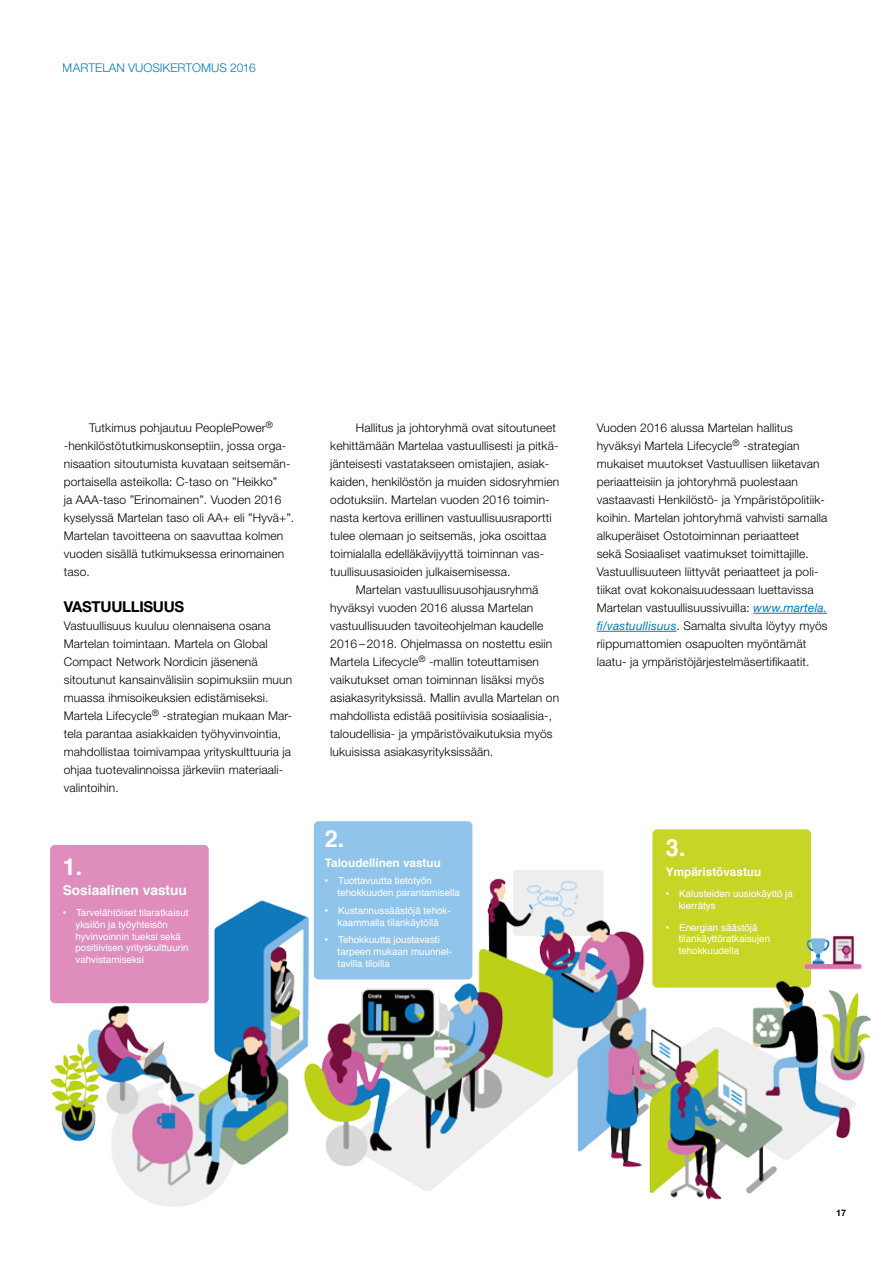
<style>
.page{position:relative;width:893px;height:1263px;background:#fff}
.page>*{position:absolute;margin:0;border:0;box-sizing:border-box;transform-origin:0 0}
.t1{font:700 23.55px "Helvetica";color:#fff}
.t2{font:700 15px "Helvetica Neue LT Std";letter-spacing:-.02em;color:#000}
.t3{font:700 13.65px "Helvetica";color:#fff}
.t4{font:300 12px/18px "Helvetica Neue LT Std";letter-spacing:.01em;color:#000}
.t5{font:300 12px "Helvetica Neue LT Std";color:#007bbc}
.t6{font:700 11.7px "Helvetica";color:#fff}
.t7{font:9.75px/11.7px "Helvetica";color:#fff}
.t8{font:700 9px "Helvetica Neue LT Std";color:#000}
.s1{font-family:"Arial"}
.s2{font-weight:400;font-style:italic;color:#007bbc}
</style>
<div class="page">
<hr style="left:753px;top:613px;width:74px;height:1px;background:#007bbc">
<hr style="left:597px;top:631px;width:79px;height:1px;background:#007bbc">
<img style="left:50px;top:821px;width:821px;height:386px">
<p class="t5" style="left:63px;top:61px;width:194px">MARTELAN VUOSIKERTOMUS 2016</p>
<p class="t4" style="left:64px;top:418px;width:230px;text-indent:26px">Tutkimus pohjautuu PeoplePower<sup>® </sup>-henkilöstötutkimuskonseptiin, jossa orga&shy;nisaation sitoutumista kuvataan seitsemän&shy;portaisella asteikolla: C-taso on ”Heikko”<br>ja AAA-taso ”Erinomainen”. Vuoden 2016 kyselyssä Martelan taso oli AA+ eli ”Hyvä+”.<br>Martelan tavoitteena on saavuttaa kolmen vuoden sisällä tutkimuksessa erinomainen taso.</p>
<p class="t2" style="left:64px;top:597px;width:122px">VASTUULLISUUS</p>
<p class="t4" style="left:64px;top:616px;width:230px">Vastuullisuus kuuluu olennaisena osana Martelan toimintaan. Martela on Global Compact Network Nordicin jäsenenä sitoutunut kansainvälisiin sopimuksiin muun muassa ihmisoikeuksien edistämiseksi.<br>Martela Lifecycle<sup>®</sup> -strategian mukaan Mar&shy;tela parantaa asiakkaiden työhyvinvointia, mahdollistaa toimivampaa yrityskulttuuria ja ohjaa tuotevalinnoissa järkeviin materiaali&shy;valintoihin.</p>
<h1 class="t1" style="left:63px;top:848px;width:21px">1.</h1>
<p class="t3" style="left:63px;top:879px;width:126px">Sosiaalinen vastuu</p>
<p class="t7" style="left:76px;top:907px;width:115px;text-indent:-13px"><span class="s1">•</span> Tarvelähtöiset tilaratkaisut yksilön ja työyhteisön hyvinvoinnin tueksi sekä positiivisen yrityskulttuurin vahvistamiseksi</p>
<p class="t4" style="left:356px;top:418px;width:202px">Hallitus ja johtoryhmä ovat sitoutuneet</p>
<p class="t4" style="left:330px;top:436px;width:230px">kehittämään Martelaa vastuullisesti ja pitkä-</p>
<p class="t4" style="left:330px;top:454px;width:221px">jänteisesti vastatakseen omistajien, asiak-</p>
<p class="t4" style="left:330px;top:472px;width:230px">kaiden, henkilöstön ja muiden sidosryhmien</p>
<p class="t4" style="left:330px;top:490px;width:221px">odotuksiin. Martelan vuoden 2016 toimin-</p>
<p class="t4" style="left:330px;top:508px;width:223px">nasta kertova erillinen vastuullisuusraportti</p>
<p class="t4" style="left:330px;top:526px;width:218px">tulee olemaan jo seitsemäs, joka osoittaa</p>
<p class="t4" style="left:330px;top:544px;width:215px">toimialalla edelläkävijyyttä toiminnan vas-</p>
<p class="t4" style="left:330px;top:562px;width:179px">tuullisuusasioiden julkaisemisessa.</p>
<p class="t4" style="left:356px;top:580px;width:184px">Martelan vastuullisuusohjausryhmä</p>
<p class="t4" style="left:330px;top:598px;width:205px">hyväksyi vuoden 2016 alussa Martelan</p>
<p class="t4" style="left:330px;top:616px;width:215px">vastuullisuuden tavoiteohjelman kaudelle</p>
<p class="t4" style="left:330px;top:634px;width:224px">2016 – 2018. Ohjelmassa on nostettu esiin</p>
<p class="t4" style="left:330px;top:652px;width:210px">Martela Lifecycle<sup>®</sup> -mallin toteuttamisen</p>
<p class="t4" style="left:330px;top:670px;width:215px">vaikutukset oman toiminnan lisäksi myös</p>
<p class="t4" style="left:330px;top:688px;width:230px">asiakasyrityksissä. Mallin avulla Martelan on</p>
<p class="t4" style="left:330px;top:706px;width:223px">mahdollista edistää positiivisia sosiaalisia-,</p>
<p class="t4" style="left:330px;top:724px;width:224px">taloudellisia- ja ympäristövaikutuksia myös</p>
<p class="t4" style="left:330px;top:742px;width:162px">lukuisissa asiakasyrityksissään.</p>
<h1 class="t1" style="left:325px;top:820px;width:21px">2.</h1>
<p class="t6" style="left:325px;top:853px;width:117px">Taloudellinen vastuu</p>
<p class="t7" style="left:338px;top:875px;width:124px;text-indent:-13px"><span class="s1">•</span> Tuottavuutta tietotyön tehokkuuden parantamisella</p>
<p class="t7" style="left:325px;top:905px;width:127px;text-align:center"><span class="s1">•</span> Kustannussäästöjä tehok&shy;kaammalla tilankäytöllä</p>
<p class="t7" style="left:338px;top:934px;width:116px;text-indent:-13px"><span class="s1">•</span> Tehokkuutta joustavasti tarpeen mukaan muunnel&shy;tavilla tiloilla</p>
<p class="t4" style="left:597px;top:418px;width:232px">Vuoden 2016 alussa Martelan hallitus hyväksyi Martela Lifecycle<sup>®</sup> -strategian mukaiset muutokset Vastuullisen liiketavan periaatteisiin ja johtoryhmä puolestaan vastaavasti Henkilöstö- ja Ympäristöpolitiik&shy;koihin. Martelan johtoryhmä vahvisti samalla alkuperäiset Ostotoiminnan periaatteet<br>sekä Sosiaaliset vaatimukset toimittajille.<br>Vastuullisuuteen liittyvät periaatteet ja poli&shy;tiikat ovat kokonaisuudessaan luettavissa Martelan vastuullisuussivuilla: <span class="s2">www.martela. fi/vastuullisuus</span>. Samalta sivulta löytyy myös riippumattomien osapuolten myöntämät laatu- ja ympäristöjärjestelmäsertifikaatit.</p>
<h1 class="t1" style="left:666px;top:829px;width:21px">3.</h1>
<p class="t6" style="left:666px;top:862px;width:97px">Ympäristövastuu</p>
<p class="t7" style="left:679px;top:888px;width:116px;text-indent:-13px"><span class="s1">•</span> Kalusteiden uusiokäyttö ja kierrätys</p>
<p class="t7" style="left:679px;top:921px;width:93px;text-indent:-13px"><span class="s1">•</span> Energian säästöjä tilankäyttöratkaisujen tehokkuudella</p>
<p class="t8" style="left:836px;top:1207px;width:12px">17</p>
</div>
